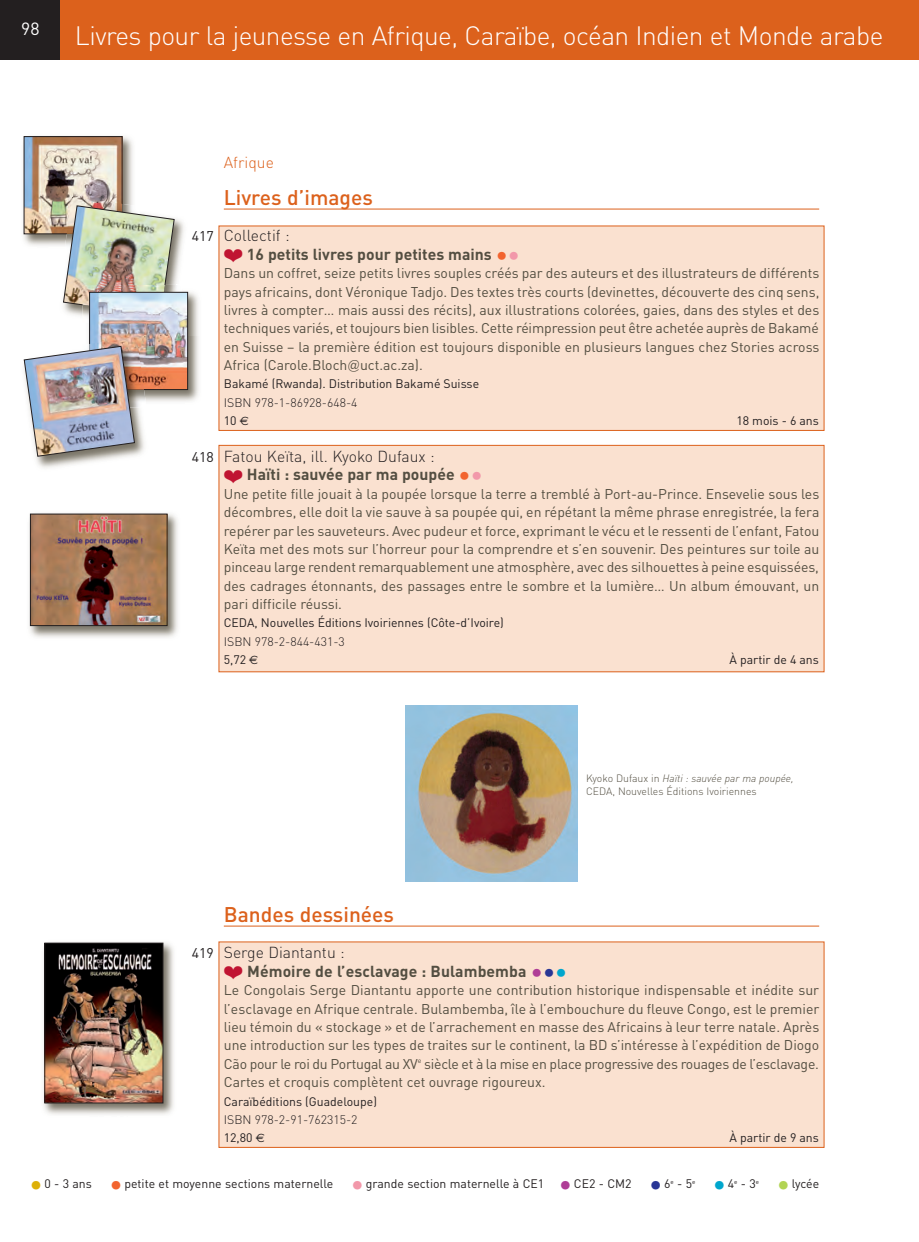
<style>
.page{position:relative;width:919px;height:1242px;background:#fff}
.page>*{position:absolute;margin:0;border:0;box-sizing:border-box;transform-origin:0 0}
.t1{font:300 26.25px "DIN";letter-spacing:-.02em;color:#fff}
.t2{font:500 21px "DIN";color:#dc611c}
.t3{font:17.5px "DIN";color:#fff}
.t4{font:700 15.75px "DIN";color:#534e41}
.t5{font:300 15.75px "DIN";color:#231f20}
.t6{font:300 15.75px "DIN";color:#dc611c}
.t7{font:14px/18.4px "DIN";color:#534e41;text-align:justify}
.t8{font:14px "DIN";color:#231f20}
.t9{font:12.25px/18.4px "DIN";color:#231f20}
.t10{font:300 10.5px/12.6px "DIN";color:#534e41}
.s1{color:#c01432}
.s2{font-size:24.5px;color:#f2642f}
.s3{font-size:24.5px;color:#f298aa}
.s4{font-family:"Corporate SBQ3"}
.s5{font-weight:300}
.s6{font-family:"Euro Sans";font-size:12.08px}
.s7{font-style:italic}
.s8{font-size:24.5px;color:#af3d96}
.s9{font-size:24.5px;color:#293695}
.s10{font-size:24.5px;color:#00a6cd}
.s11{font-size:26.25px;color:#ddb008}
.s12{font-size:26.25px;color:#f2642f}
.s13{font-size:26.25px;color:#f298aa}
.s14{font-size:26.25px;color:#af3d96}
.s15{font-size:26.25px;color:#293695}
.s16{font-size:26.25px;color:#00a6cd}
.s17{font-size:26.25px;color:#b2d454}
</style>
<div class="page">
<div style="left:219px;top:226px;width:605px;height:204px;background:#fae1d0"></div>
<div style="left:219px;top:445px;width:605px;height:226px;background:#fae1d0"></div>
<div style="left:219px;top:445px;width:605px;height:227px;border:1px solid #dc611c"></div>
<div style="left:219px;top:941px;width:605px;height:206px;background:#fae1d0"></div>
<hr style="left:918px;top:0;width:1px;height:60px;background:#dc611c">
<div style="left:0;top:0;width:918px;height:60px;background:#dc611c"></div>
<div style="left:0;top:0;width:60px;height:60px;background:#231f20"></div>
<hr style="left:224px;top:209px;width:595px;height:1px;background:#dc611c">
<hr style="left:224px;top:925px;width:595px;height:1px;background:#dc611c">
<img style="left:23px;top:136px;width:110px;height:110px">
<img style="left:26px;top:138px;width:94px;height:94px">
<div style="left:24px;top:136px;width:98px;height:98px;border:1px solid #231f20"></div>
<img style="left:55px;top:206px;width:129px;height:79px">
<img style="left:67px;top:197px;width:55px;height:9px">
<img style="left:63px;top:206px;width:111px;height:110px">
<img style="left:88px;top:335px;width:111px;height:67px">
<img style="left:183px;top:291px;width:15px;height:44px">
<img style="left:83px;top:285px;width:100px;height:50px">
<img style="left:83px;top:285px;width:82px;height:30px">
<img style="left:91px;top:294px;width:95px;height:93px">
<div style="left:89px;top:292px;width:99px;height:97px;border:1px solid #231f20"></div>
<img style="left:23px;top:345px;width:131px;height:123px">
<img style="left:83px;top:344px;width:64px;height:63px">
<img style="left:90px;top:337px;width:54px;height:52px">
<img style="left:24px;top:346px;width:111px;height:110px">
<img style="left:43px;top:942px;width:131px;height:173px">
<img style="left:47px;top:944px;width:114px;height:156px">
<div style="left:45px;top:942px;width:118px;height:160px;border:1px solid #231f20"></div>
<img style="left:29px;top:513px;width:149px;height:125px">
<img style="left:32px;top:516px;width:133px;height:107px">
<div style="left:30px;top:514px;width:137px;height:111px;border:1px solid #231f20"></div>
<img style="left:406px;top:705px;width:171px;height:176px">
<p class="t3" style="left:21px;top:19px;width:20px">98</p>
<p class="t1" style="left:75px;top:20px;width:810px">Livres pour la jeunesse en Afrique, Caraïbe, océan Indien et Monde arabe</p>
<p class="t8" style="left:192px;top:228px;width:23px">417</p>
<p class="t8" style="left:192px;top:449px;width:23px">418</p>
<p class="t6" style="left:224px;top:153px;width:52px">Afrique</p>
<p class="t2" style="left:224px;top:185px;width:151px">Livres d’images</p>
<p class="t5" style="left:224px;top:227px;width:67px">Collectif :</p>
<p class="t4" style="left:224px;top:245px;width:297px"><span class="s1">▪</span> 16 petits livres pour petites mains <span class="s2">•</span><span class="s3">•</span></p>
<p class="t7" style="left:224px;top:264px;width:597px">Dans un coffret, seize petits livres souples créés par des auteurs et des illustrateurs de différents pays africains, dont Véronique Tadjo. Des textes très courts (devinettes, découverte des cinq sens, livres à compter… mais aussi des récits), aux illustrations colorées, gaies, dans des styles et des techniques variés, et toujours bien lisibles. Cette réimpression peut être achetée auprès de Bakamé en Suisse – la première édition est toujours disponible en plusieurs langues chez Stories across Africa (Carole.Bloch<span class="s4">@</span>uct.ac.za).</p>
<p class="t9" style="left:224px;top:375px;width:257px">Bakamé (Rwanda). Distribution Bakamé Suisse<br><span class="s5">ISBN 978-1-86928-648-4<br></span>10 <span class="s6">€</span></p>
<p class="t9" style="left:736px;top:412px;width:84px">18 mois - 6 ans</p>
<p class="t5" style="left:224px;top:447px;width:213px">Fatou Keïta, ill. Kyoko Dufaux :</p>
<p class="t4" style="left:224px;top:465px;width:260px"><span class="s1">▪</span> Haïti : sauvée par ma poupée <span class="s2">•</span><span class="s3">•</span></p>
<p class="t7" style="left:224px;top:484px;width:597px">Une petite fille jouait à la poupée lorsque la terre a tremblé à Port-au-Prince. Ensevelie sous les décombres, elle doit la vie sauve à sa poupée qui, en répétant la même phrase enregistrée, la fera repérer par les sauveteurs. Avec pudeur et force, exprimant le vécu et le ressenti de l’enfant, Fatou Keïta met des mots sur l’horreur pour la comprendre et s’en souvenir. Des peintures sur toile au pinceau large rendent remarquablement une atmosphère, avec des silhouettes à peine esquissées, des cadrages étonnants, des passages entre le sombre et la lumière… Un album émouvant, un pari difficile réussi.</p>
<p class="t9" style="left:224px;top:614px;width:281px">CEDA, Nouvelles Éditions Ivoiriennes (Côte-d’Ivoire)<br><span class="s5">ISBN 978-2-844-431-3<br></span>5,72 <span class="s6">€</span></p>
<p class="t9" style="left:730px;top:650px;width:91px">À partir de 4 ans</p>
<p class="t10" style="left:586px;top:772px;width:209px">Kyoko Dufaux in <span class="s7">Haïti : sauvée par ma poupée,<br></span>CEDA, Nouvelles Éditions Ivoiriennes</p>
<p class="t8" style="left:192px;top:945px;width:23px">419</p>
<p class="t2" style="left:224px;top:902px;width:172px">Bandes dessinées</p>
<p class="t5" style="left:224px;top:943px;width:123px">Serge Diantantu :</p>
<p class="t4" style="left:224px;top:962px;width:345px"><span class="s1">▪</span> Mémoire de l’esclavage : Bulambemba <span class="s8">•</span><span class="s9">•</span><span class="s10">•</span></p>
<p class="t7" style="left:224px;top:981px;width:597px">Le Congolais Serge Diantantu apporte une contribution historique indispensable et inédite sur l’esclavage en Afrique centrale. Bulambemba, île à l’embouchure du fleuve Congo, est le premier lieu témoin du « stockage » et de l’arrachement en masse des Africains à leur terre natale. Après une introduction sur les types de traites sur le continent, la BD s’intéresse à l’expédition de Diogo Cão pour le roi du Portugal au XV<sup>e</sup> siècle et à la mise en place progressive des rouages de l’esclavage.<br>Cartes et croquis complètent cet ouvrage rigoureux.</p>
<p class="t9" style="left:224px;top:1091px;width:155px">Caraïbéditions (Guadeloupe)<br><span class="s5">ISBN 978-2-91-762315-2<br></span>12,80 <span class="s6">€</span></p>
<p class="t9" style="left:730px;top:1128px;width:91px">À partir de 9 ans</p>
<p class="t9" style="left:29px;top:1174px;width:668px"><span class="s11">•</span>0 - 3 ans <span class="s12">•</span>petite et moyenne sections maternelle <span class="s13">•</span>grande section maternelle à CE1 <span class="s14">•</span>CE2 - CM2 <span class="s15">•</span>6<sup>e</sup> - 5<sup>e</sup></p>
<p class="t9" style="left:712px;top:1174px;width:48px"><span class="s16">•</span>4<sup>e</sup> - 3<sup>e</sup></p>
<p class="t9" style="left:776px;top:1174px;width:44px"><span class="s17">•</span>lycée</p>
</div>
